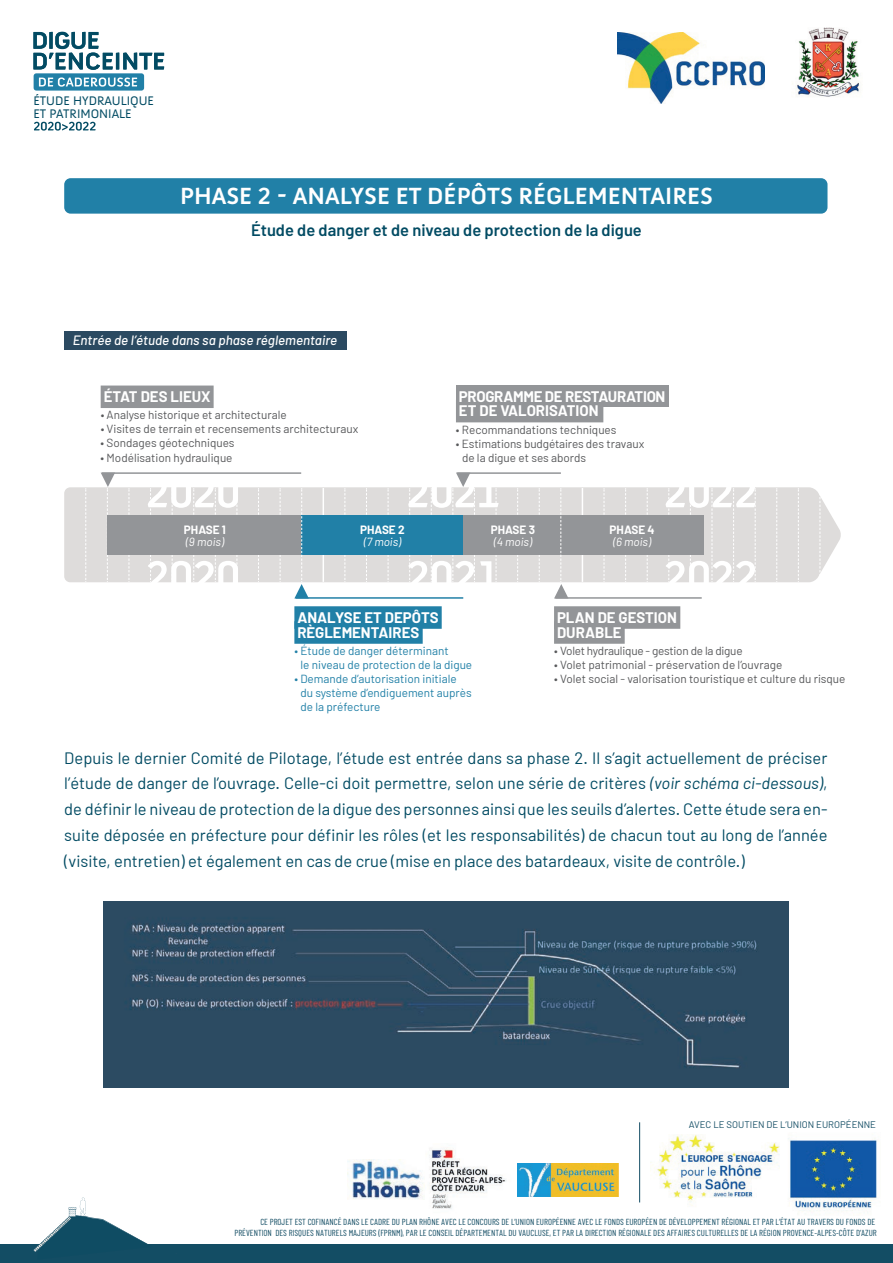
<style>
.page{position:relative;width:893px;height:1263px;background:#fff}
.page>*{position:absolute;margin:0;border:0;box-sizing:border-box;transform-origin:0 0}
.t1{font:700 24px "Anivers";color:#fff}
.t2{font:16.5px/25.8px "Barlow";color:#024b63;text-align:justify}
.t3{font:600 16.5px "Barlow";color:#024b63}
.t4{font:700 15px "Barlow";color:#fff}
.t5{font:700 15px "Barlow";letter-spacing:-.02em;color:#fff}
.t6{font:italic 500 13.5px "Barlow";color:#fff}
.t7{font:12.75px "Anivers";color:#024b63}
.t8{font:11.7px "Barlow";color:#57585a}
.t9{font:11.7px "Barlow";color:#2180a7}
.t10{font:11.7px "Barlow";letter-spacing:-.02em;color:#57585a}
.t11{font:italic 11.7px "Barlow";color:#fff}
.t12{font:700 11.7px "Barlow";color:#fff}
.t13{font:9.6px "Barlow";color:#134d64}
.t14{font:8.85px/10.5px "Barlow Condensed";color:#134d64;text-align:right}
.s1{font-style:italic}
</style>
<div class="page">
<img style="left:618px;top:33px;width:147px;height:71px">
<img style="left:796px;top:27px;width:63px;height:70px">
<div style="left:34px;top:73px;width:110px;height:18px;background:#2180a7;border-radius:3px"></div>
<svg style="left:39px;top:77px;width:98px;height:10px"></svg>
<svg style="left:33px;top:32px;width:131px;height:38px"></svg>
<svg style="left:34px;top:122px;width:62px;height:9px"></svg>
<div style="left:64px;top:178px;width:763px;height:36px;background:#2180a7;border-radius:6px"></div>
<svg style="left:64px;top:487px;width:777px;height:95px;background:#e0dedd"></svg>
<svg style="left:85px;top:488px;width:1px;height:94px"></svg>
<svg style="left:129px;top:488px;width:1px;height:94px"></svg>
<svg style="left:258px;top:488px;width:1px;height:94px"></svg>
<svg style="left:280px;top:488px;width:1px;height:94px"></svg>
<svg style="left:344px;top:488px;width:1px;height:94px"></svg>
<svg style="left:366px;top:488px;width:1px;height:94px"></svg>
<svg style="left:388px;top:488px;width:1px;height:94px"></svg>
<svg style="left:776px;top:488px;width:1px;height:94px"></svg>
<svg style="left:798px;top:488px;width:1px;height:94px"></svg>
<svg style="left:820px;top:488px;width:1px;height:94px"></svg>
<hr style="left:323px;top:488px;width:1px;height:94px;background:#fff">
<div style="left:107px;top:515px;width:196px;height:40px;background:#939598"></div>
<div style="left:301px;top:515px;width:163px;height:40px;background:#2180a7"></div>
<svg style="left:148px;top:487px;width:90px;height:96px"></svg>
<div style="left:101px;top:385px;width:113px;height:23px;background:#939598"></div>
<div style="left:294px;top:606px;width:148px;height:23px;background:#2180a7"></div>
<div style="left:294px;top:621px;width:129px;height:23px;background:#2180a7"></div>
<div style="left:456px;top:385px;width:213px;height:22px;background:#939598"></div>
<div style="left:456px;top:400px;width:147px;height:22px;background:#939598"></div>
<div style="left:554px;top:606px;width:126px;height:23px;background:#939598"></div>
<div style="left:554px;top:621px;width:71px;height:23px;background:#939598"></div>
<svg style="left:101px;top:473px;width:14px;height:109px"></svg>
<hr style="left:102px;top:472px;width:199px;height:2px;background:#939598">
<hr style="left:296px;top:597px;width:167px;height:2px;background:#2180a7">
<hr style="left:555px;top:597px;width:147px;height:2px;background:#939598">
<hr style="left:457px;top:472px;width:104px;height:2px;background:#939598">
<svg style="left:408px;top:473px;width:348px;height:125px"></svg>
<svg style="left:294px;top:488px;width:15px;height:110px"></svg>
<img style="left:103px;top:902px;width:685px;height:185px">
<div style="left:64px;top:331px;width:282px;height:19px;background:#2b4a61"></div>
<div style="left:0;top:1245px;width:893px;height:18px;background:#134d64"></div>
<svg style="left:33px;top:1197px;width:166px;height:55px"></svg>
<img style="left:347px;top:1159px;width:76px;height:40px">
<img style="left:517px;top:1163px;width:101px;height:34px">
<img style="left:788px;top:1138px;width:91px;height:74px">
<img style="left:651px;top:1135px;width:129px;height:71px">
<hr style="left:639px;top:1122px;width:1px;height:80px;background:#134d64">
<img style="left:429px;top:1148px;width:78px;height:61px">
<p class="t7" style="left:33px;top:93px;width:122px">ÉTUDE HYDRAULIQUE</p>
<p class="t7" style="left:33px;top:106px;width:100px">ET PATRIMONIALE</p>
<p class="t1" style="left:180px;top:182px;width:534px">PHASE 2 - ANALYSE ET DÉPÔTS RÉGLEMENTAIRES</p>
<p class="t3" style="left:251px;top:220px;width:392px">Étude de danger et de niveau de protection de la digue</p>
<p class="t6" style="left:73px;top:331px;width:266px">Entrée de l’étude dans sa phase réglementaire</p>
<p class="t4" style="left:104px;top:387px;width:108px">ÉTAT DES LIEUX</p>
<p class="t8" style="left:101px;top:407px;width:188px">• Analyse historique et architecturale</p>
<p class="t8" style="left:101px;top:422px;width:259px">• Visites de terrain et recensements architecturaux</p>
<p class="t8" style="left:101px;top:436px;width:135px">• Sondages géotechniques</p>
<p class="t8" style="left:101px;top:450px;width:133px">• Modélisation hydraulique</p>
<p class="t5" style="left:459px;top:386px;width:208px">PROGRAMME DE RESTAURATION</p>
<p class="t4" style="left:459px;top:401px;width:141px">ET DE VALORISATION</p>
<p class="t8" style="left:456px;top:422px;width:162px">• Recommandations techniques</p>
<p class="t8" style="left:456px;top:436px;width:190px">• Estimations budgétaires des travaux</p>
<p class="t8" style="left:462px;top:450px;width:126px">de la digue et ses abords</p>
<p class="t12" style="left:184px;top:522px;width:43px">PHASE 1</p>
<p class="t11" style="left:186px;top:534px;width:40px">(9 mois)</p>
<p class="t12" style="left:360px;top:522px;width:46px">PHASE 2</p>
<p class="t11" style="left:364px;top:534px;width:39px">(7 mois)</p>
<p class="t12" style="left:491px;top:522px;width:46px">PHASE 3</p>
<p class="t11" style="left:494px;top:534px;width:40px">(4 mois)</p>
<p class="t12" style="left:610px;top:522px;width:47px">PHASE 4</p>
<p class="t11" style="left:613px;top:534px;width:39px">(6 mois)</p>
<p class="t4" style="left:297px;top:608px;width:143px">ANALYSE ET DEPÔTS</p>
<p class="t4" style="left:297px;top:623px;width:123px">RÈGLEMENTAIRES</p>
<p class="t9" style="left:294px;top:643px;width:156px">• Étude de danger déterminant</p>
<p class="t9" style="left:300px;top:657px;width:173px">le niveau de protection de la digue</p>
<p class="t9" style="left:294px;top:671px;width:164px">• Demande d’autorisation initiale</p>
<p class="t9" style="left:300px;top:685px;width:173px">du système d’endiguement auprès</p>
<p class="t9" style="left:300px;top:700px;width:82px">de la préfecture</p>
<p class="t4" style="left:557px;top:608px;width:121px">PLAN DE GESTION</p>
<p class="t4" style="left:557px;top:623px;width:66px">DURABLE</p>
<p class="t10" style="left:554px;top:643px;width:190px">• Volet hydraulique - gestion de la digue</p>
<p class="t8" style="left:554px;top:657px;width:230px">• Volet patrimonial - préservation de l’ouvrage</p>
<p class="t8" style="left:554px;top:671px;width:293px">• Volet social - valorisation touristique et culture du risque</p>
<p class="t2" style="left:64px;top:744px;width:765px">Depuis le dernier Comité de Pilotage, l’étude est entrée dans sa phase 2. Il s’agit actuellement de préciser l’étude de danger de l’ouvrage. Celle-ci doit permettre, selon une série de critères <span class="s1">(voir schéma ci-dessous)</span>, de définir le niveau de protection de la digue des personnes ainsi que les seuils d’alertes. Cette étude sera en&shy;suite déposée en préfecture pour définir les rôles (et les responsabilités) de chacun tout au long de l’année (visite, entretien) et également en cas de crue (mise en place des batardeaux, visite de contrôle.)</p>
<p class="t13" style="left:689px;top:1119px;width:188px">AVEC LE SOUTIEN DE L’UNION EUROPÉENNE</p>
<p class="t14" style="left:234px;top:1217px;width:644px">CE PROJET EST COFINANCÉ DANS LE CADRE DU PLAN RHÔNE AVEC LE CONCOURS DE L’UNION EUROPÉENNE AVEC LE FONDS EUROPÉEN DE DÉVELOPPEMENT RÉGIONAL ET PAR L’ÉTAT AU TRAVERS DU FONDS DE<br>PRÉVENTION DES RISQUES NATURELS MAJEURS (FPRNM), PAR LE CONSEIL DÉPARTEMENTAL DU VAUCLUSE, ET PAR LA DIRECTION RÉGIONALE DES AFFAIRES CULTURELLES DE LA RÉGION PROVENCE-ALPES-CÔTE D’AZUR</p>
</div>
